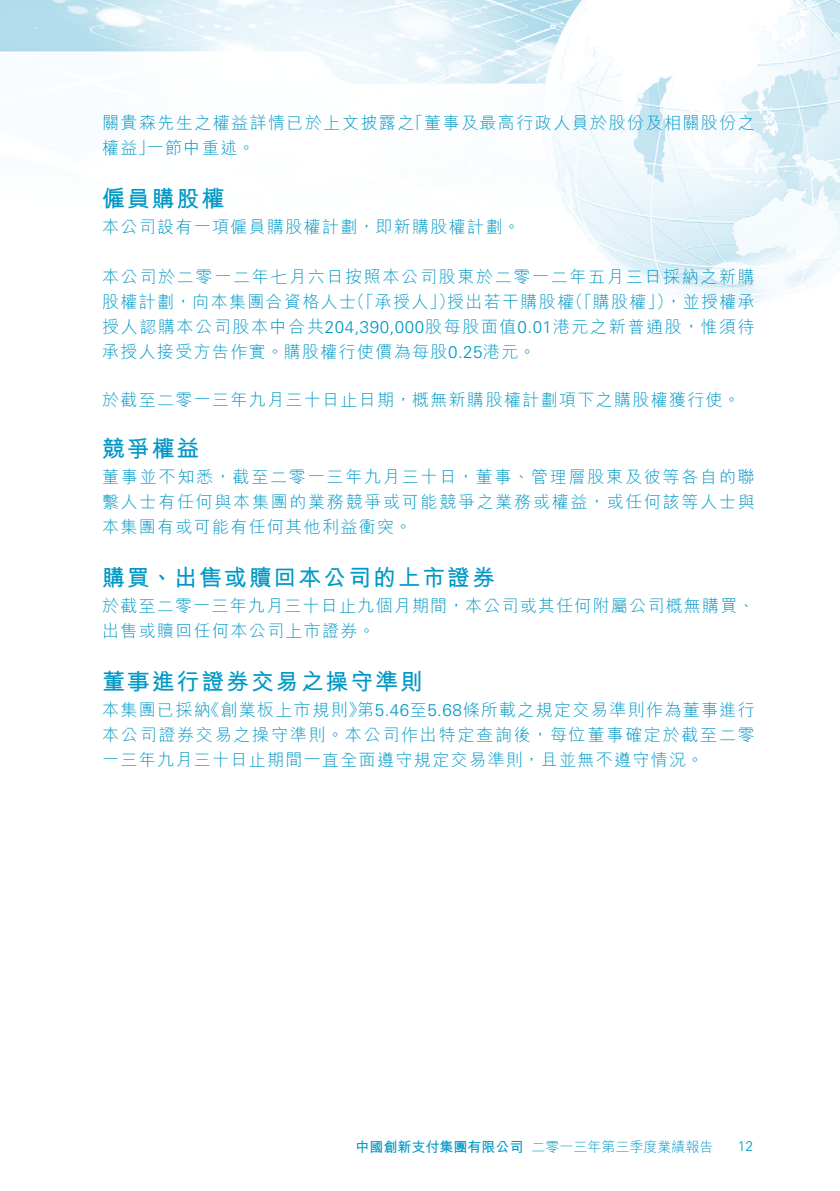
<style>
.page{position:relative;width:840px;height:1191px;background:#fff}
.page>*{position:absolute;margin:0;border:0;box-sizing:border-box;transform-origin:0 0}
.t1{font:23px "M Hei HK Bold E Ten B5 H";letter-spacing:.08em;color:#0098c5}
.t2{font:17px/25px "M Hei HK Light E Ten B5 H";letter-spacing:.08em;color:#0098c5;text-align:justify}
.t3{font:14px "M Hei HK Light E Ten B5 H";color:#0098c5}
.t4{font:300 14px "Univers LT Std";color:#0098c5}
.s1{font-family:"Univers LT Std";font-weight:300}
.s2{font-family:"M Hei HK Bold E Ten B5 H"}
</style>
<div class="page">
<img style="left:0;top:0;width:839px;height:304px">
<p class="t2" style="left:102px;top:112px;width:653px">關貴森先生之權益詳情已於上文披露之「董事及最高行政人員於股份及相關股份之權益」一節中重述。</p>
<h1 class="t1" style="left:102px;top:190px;width:124px">僱員購股權</h1>
<p class="t2" style="left:102px;top:216px;width:419px">本公司設有一項僱員購股權計劃，即新購股權計劃。</p>
<p class="t2" style="left:102px;top:266px;width:653px">本公司於二零一二年七月六日按照本公司股東於二零一二年五月三日採納之新購股權計劃，向本集團合資格人士（「承授人」）授出若干購股權（「購股權」），並授權承授人認購本公司股本中合共<span class="s1">204,390,000</span>股每股面值<span class="s1">0.01</span>港元之新普通股，惟須待承授人接受方告作實。購股權行使價為每股<span class="s1">0.25</span>港元。</p>
<p class="t2" style="left:102px;top:389px;width:639px">於截至二零一三年九月三十日止日期，概無新購股權計劃項下之購股權獲行使。</p>
<h1 class="t1" style="left:102px;top:440px;width:99px">競爭權益</h1>
<p class="t2" style="left:102px;top:466px;width:653px">董事並不知悉，截至二零一三年九月三十日，董事、管理層股東及彼等各自的聯繫人士有任何與本集團的業務競爭或可能競爭之業務或權益，或任何該等人士與本集團有或可能有任何其他利益衝突。</p>
<h1 class="t1" style="left:102px;top:569px;width:394px">購買、出售或贖回本公司的上市證券</h1>
<p class="t2" style="left:102px;top:595px;width:653px">於截至二零一三年九月三十日止九個月期間，本公司或其任何附屬公司概無購買、出售或贖回任何本公司上市證券。</p>
<h1 class="t1" style="left:102px;top:673px;width:322px">董事進行證券交易之操守準則</h1>
<p class="t2" style="left:102px;top:699px;width:653px">本集團已採納《創業板上市規則》第<span class="s1">5.46</span>至<span class="s1">5.68</span>條所載之規定交易準則作為董事進行本公司證券交易之操守準則。本公司作出特定查詢後，每位董事確定於截至二零一三年九月三十日止期間一直全面遵守規定交易準則，且並無不遵守情況。</p>
<p class="t3" style="left:355px;top:1141px;width:359px"><span class="s2">中國創新支付集團有限公司</span> 二零一三年第三季度業績報告</p>
<p class="t4" style="left:737px;top:1139px;width:17px">12</p>
</div>
